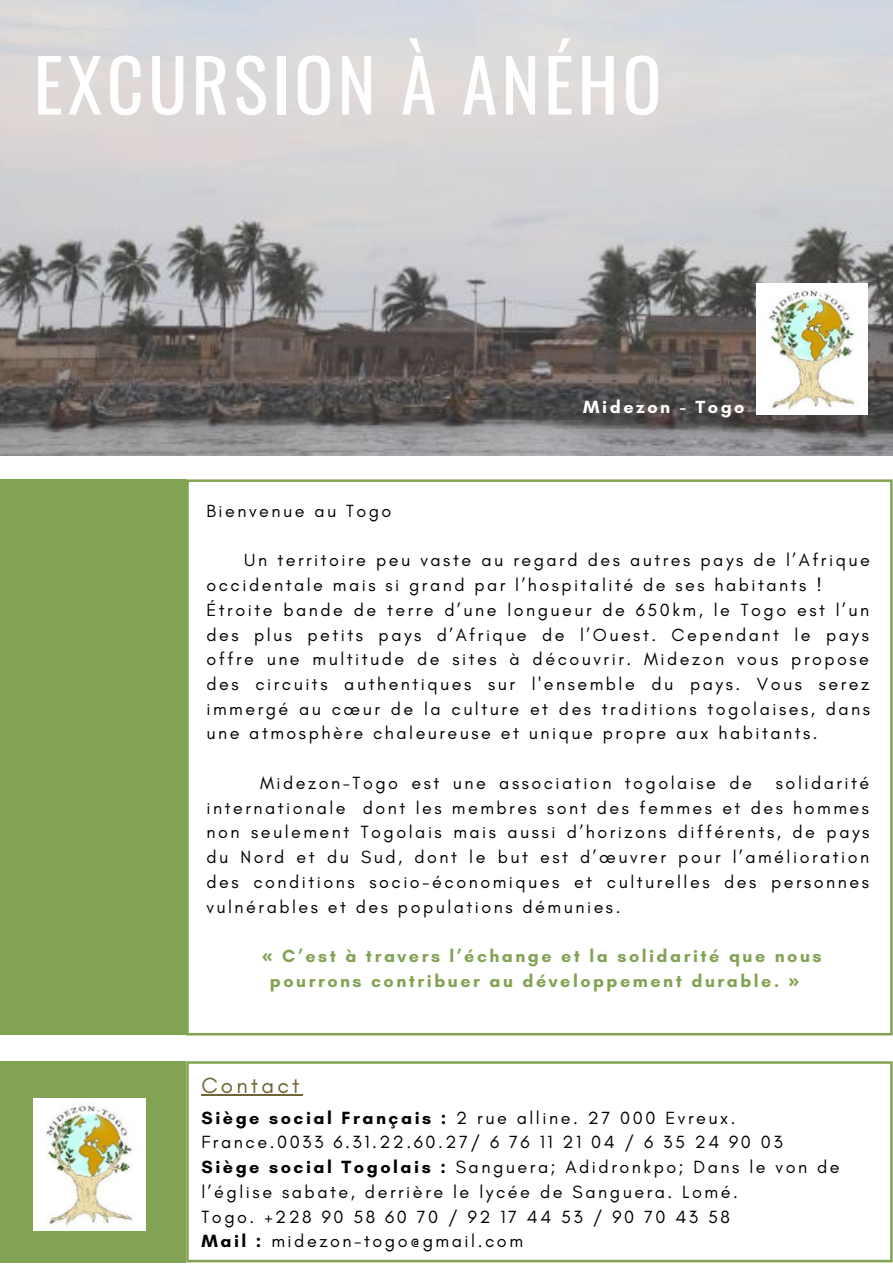
<style>
.page{position:relative;width:893px;height:1264px;background:#fff}
.page>*{position:absolute;margin:0;border:0;box-sizing:border-box;transform-origin:0 0}
.t1{font:72.15px "Oswald";letter-spacing:.06em;color:#fff}
.t2{font:22.35px "Glacial Indifference";letter-spacing:.14em;color:#706436}
.t3{font:18px/24.8px "Glacial Indifference";letter-spacing:.14em;color:#000}
.t4{font:700 18px "Glacial Indifference";letter-spacing:.14em;color:#fff}
.t5{font:17.85px/24.8px "Glacial Indifference";letter-spacing:.14em;color:#000;text-align:justify}
.t6{font:700 17.85px/24.8px "Glacial Indifference";letter-spacing:.14em;color:#82a353}
.s1{font-family:"Noto Sans"}
.s2{font-weight:700}
</style>
<div class="page">
<img style="left:0;top:0;width:892px;height:456px">
<div style="left:0;top:479px;width:187px;height:555px;background:#82a353"></div>
<svg style="left:186px;top:479px;width:706px;height:556px"></svg>
<img style="left:756px;top:283px;width:111px;height:131px">
<div style="left:0;top:1061px;width:186px;height:201px;background:#82a353"></div>
<svg style="left:186px;top:1061px;width:706px;height:201px"></svg>
<img style="left:34px;top:1098px;width:111px;height:132px">
<hr style="left:201px;top:1094px;width:102px;height:1px;background:#706436">
<p class="t1" style="left:34px;top:28px;width:629px">EXCURSION À ANÉHO</p>
<p class="t4" style="left:583px;top:395px;width:163px">Midezon - Togo</p>
<p class="t5" style="left:206px;top:498px;width:186px">Bienvenue au Togo</p>
<p class="t5" style="left:206px;top:547px;width:664px;text-indent:38px">Un territoire peu vaste au regard des autres pays de l’Afrique occidentale mais si grand par l’hospitalité de ses habitants !</p>
<p class="t5" style="left:206px;top:597px;width:665px">Étroite bande de terre d’une longueur de 650km, le Togo est l’un des plus petits pays d’Afrique de l’Ouest. Cependant le pays offre une multitude de sites à découvrir. Midezon vous propose des circuits authentiques sur l'ensemble du pays. Vous serez immergé au cœur de la culture et des traditions togolaises, dans une atmosphère chaleureuse et unique propre aux habitants.</p>
<p class="t5" style="left:260px;top:770px;width:493px">Midezon-Togo est une association togolaise de</p>
<p class="t5" style="left:206px;top:770px;width:664px;text-indent:569px">solidarité internationale dont les membres sont des femmes et des hommes non seulement Togolais mais aussi d’horizons différents, de pays du Nord et du Sud, dont le but est d’œuvrer pour l’amélioration des conditions socio-économiques et culturelles des personnes vulnérables et des populations démunies.</p>
<p class="t6" style="left:270px;top:943px;width:553px;text-indent:-8px"><span class="s1">«</span> C’est à travers l’échange et la solidarité que nous pourrons contribuer au développement durable. <span class="s1">»</span></p>
<p class="t2" style="left:201px;top:1071px;width:100px">Contact</p>
<p class="t3" style="left:201px;top:1104px;width:535px"><span class="s2">Siège social Français :</span> 2 rue alline. 27 000 Evreux.</p>
<p class="t3" style="left:201px;top:1129px;width:583px">France.0033 6.31.22.60.27/ 6 76 11 21 04 / 6 35 24 90 03</p>
<p class="t3" style="left:201px;top:1154px;width:639px"><span class="s2">Siège social Togolais :</span> Sanguera; Adidronkpo; Dans le von de l’église sabate, derrière le lycée de Sanguera. Lomé.</p>
<p class="t3" style="left:201px;top:1203px;width:530px">Togo. +228 90 58 60 70 / 92 17 44 53 / 90 70 43 58</p>
<p class="t3" style="left:201px;top:1228px;width:323px"><span class="s2">Mail :</span> midezon-togo@gmail.com</p>
</div>
